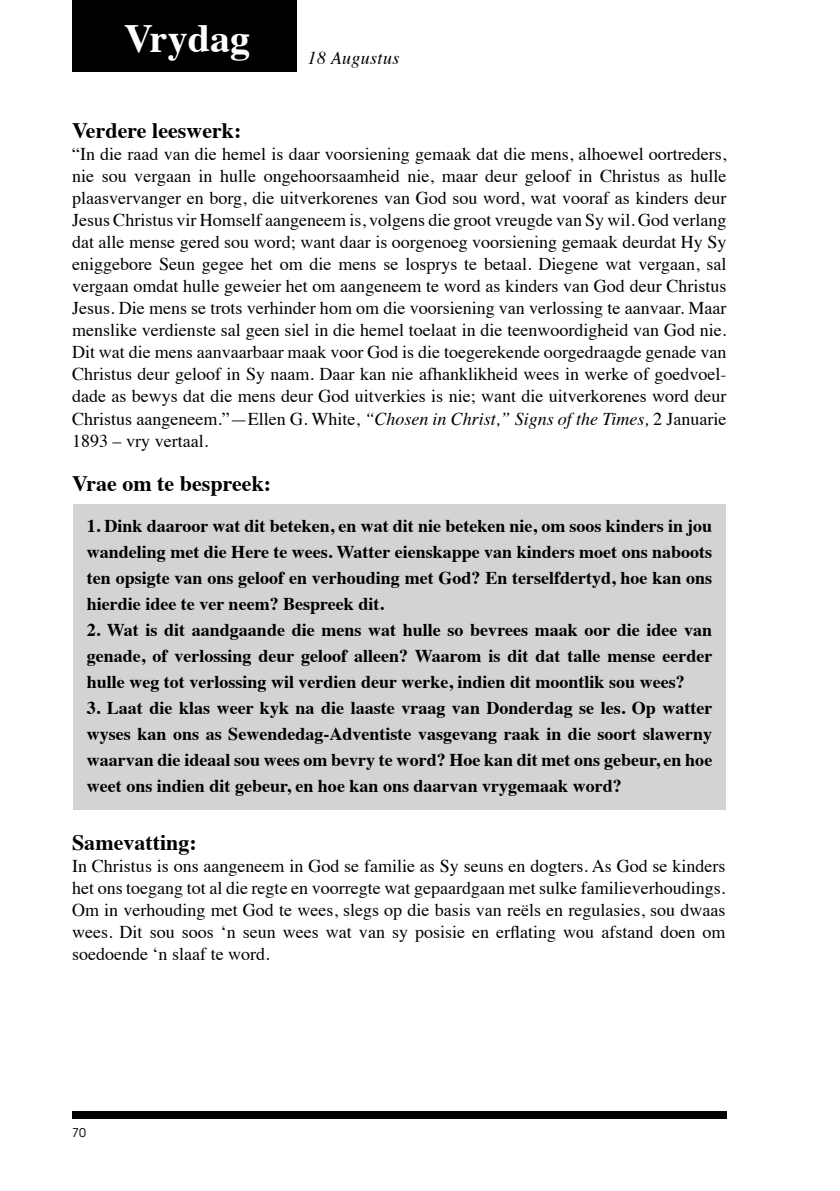
<style>
.page{position:relative;width:840px;height:1191px;background:#fff}
.page>*{position:absolute;margin:0;border:0;box-sizing:border-box;transform-origin:0 0}
.t1{font:700 40px "Times";color:#fff}
.t2{font:700 22px "Times";color:#000}
.t3{font:18px/22px "Times";color:#000;text-align:justify}
.t4{font:700 18px/26px "Times";color:#000;text-align:justify}
.t5{font:italic 18px "Times";letter-spacing:.02em;color:#000}
.t6{font:12px "ITC Avant Garde Std";color:#000}
.s1{font-style:italic}
</style>
<div class="page">
<div style="left:72px;top:1111px;width:654px;height:8px;background:#000"></div>
<div style="left:72px;top:0;width:225px;height:71px;background:#000"></div>
<div style="left:73px;top:504px;width:652px;height:306px;background:#d1d3d4"></div>
<h1 class="t1" style="left:124px;top:0;width:127px">Vrydag</h1>
<p class="t5" style="left:307px;top:42px;width:93px">18 Augustus</p>
<p class="t2" style="left:72px;top:110px;width:171px">Verdere leeswerk:</p>
<p class="t3" style="left:72px;top:142px;width:655px">“In die raad van die hemel is daar voorsiening gemaak dat die mens, alhoewel oortreders, nie sou vergaan in hulle ongehoorsaamheid nie, maar deur geloof in Christus as hulle plaasvervanger en borg, die uitverkorenes van God sou word, wat vooraf as kinders deur Jesus Christus vir Homself aangeneem is, volgens die groot vreugde van Sy wil. God verlang dat alle mense gered sou word; want daar is oorgenoeg voorsiening gemaak deurdat Hy Sy eniggebore Seun gegee het om die mens se losprys te betaal. Diegene wat vergaan, sal vergaan omdat hulle geweier het om aangeneem te word as kinders van God deur Christus Jesus. Die mens se trots verhinder hom om die voorsiening van verlossing te aanvaar. Maar menslike verdienste sal geen siel in die hemel toelaat in die teenwoordigheid van God nie.<br>Dit wat die mens aanvaarbaar maak voor God is die toegerekende oorgedraagde genade van Christus deur geloof in Sy naam. Daar kan nie afhanklikheid wees in werke of goedvoel&shy;dade as bewys dat die mens deur God uitverkies is nie; want die uitverkorenes word deur Christus aangeneem.”—Ellen G. White, <span class="s1">“Chosen in Christ,” Signs of the Times,</span> 2 Januarie 1893 – vry vertaal.</p>
<p class="t2" style="left:72px;top:462px;width:200px">Vrae om te bespreek:</p>
<p class="t4" style="left:87px;top:511px;width:626px">1. Dink daaroor wat dit beteken, en wat dit nie beteken nie, om soos kinders in jou wandeling met die Here te wees. Watter eienskappe van kinders moet ons naboots ten opsigte van ons geloof en verhouding met God? En terselfdertyd, hoe kan ons hierdie idee te ver neem? Bespreek dit.</p>
<p class="t4" style="left:87px;top:615px;width:627px">2. Wat is dit aandgaande die mens wat hulle so bevrees maak oor die idee van genade, of verlossing deur geloof alleen? Waarom is dit dat talle mense eerder hulle weg tot verlossing wil verdien deur werke, indien dit moontlik sou wees?</p>
<p class="t4" style="left:87px;top:693px;width:626px">3. Laat die klas weer kyk na die laaste vraag van Donderdag se les. Op watter wyses kan ons as Sewendedag-Adventiste vasgevang raak in die soort slawerny waarvan die ideaal sou wees om bevry te word? Hoe kan dit met ons gebeur, en hoe weet ons indien dit gebeur, en hoe kan ons daarvan vrygemaak word?</p>
<p class="t2" style="left:72px;top:821px;width:126px">Samevatting:</p>
<p class="t3" style="left:72px;top:853px;width:654px">In Christus is ons aangeneem in God se familie as Sy seuns en dogters. As God se kinders het ons toegang tot al die regte en voorregte wat gepaardgaan met sulke familieverhoudings.<br>Om in verhouding met God te wees, slegs op die basis van reëls en regulasies, sou dwaas wees. Dit sou soos ‘n seun wees wat van sy posisie en erflating wou afstand doen om soedoende ‘n slaaf te word.</p>
<p class="t6" style="left:72px;top:1125px;width:15px">70</p>
</div>
